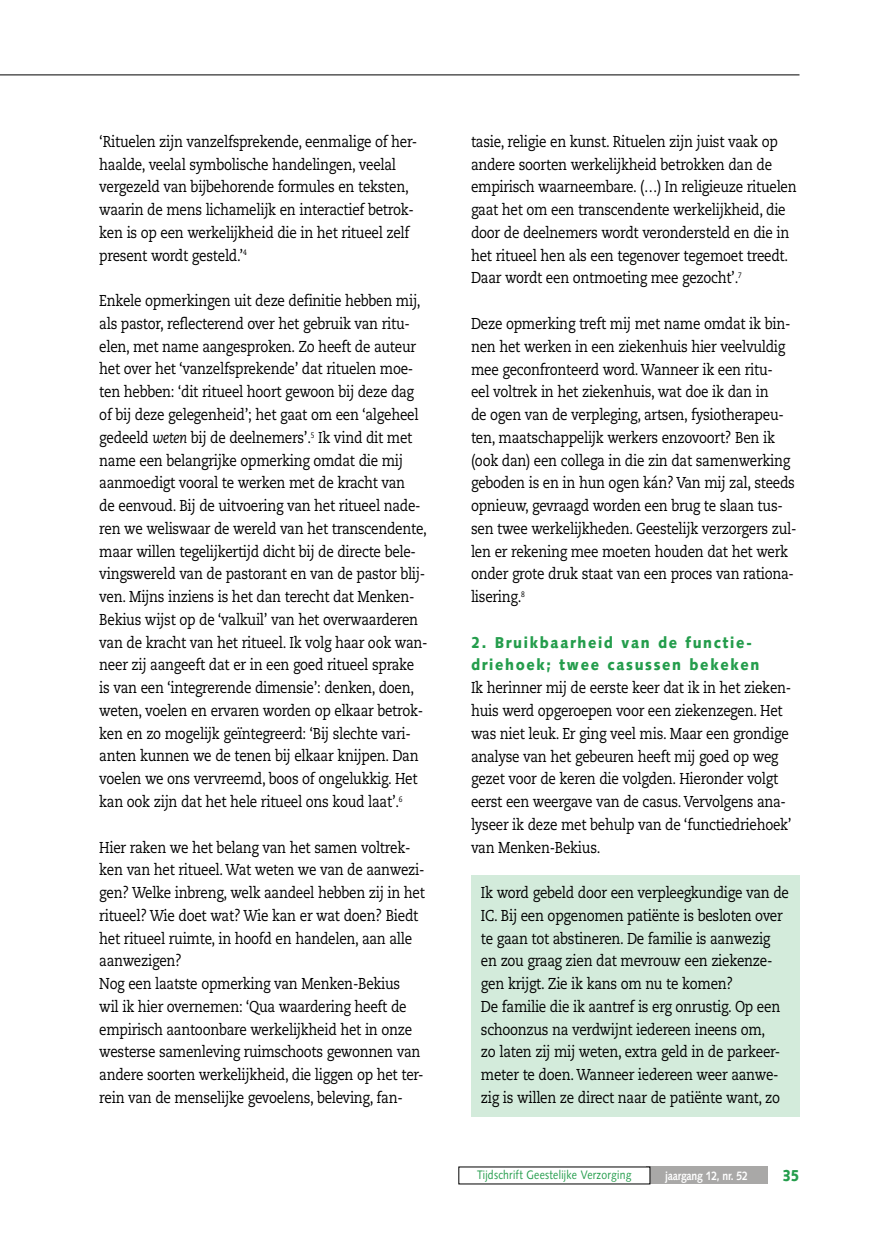
<style>
.page{position:relative;width:874px;height:1241px;background:#fff}
.page>*{position:absolute;margin:0;border:0;box-sizing:border-box;transform-origin:0 0}
.t1{font:15.75px/22.8px "Caecilia";letter-spacing:-.02em;color:#000;scale:.85 1}
.t2{font:900 15.75px/22.8px "Syntax";letter-spacing:.115em;color:#249d4c;scale:.9 1}
.t3{font:900 15.75px "Syntax";letter-spacing:.115em;color:#249d4c;scale:.85 1}
.t4{font:12.25px "Syntax";letter-spacing:.025em;color:#249d4c;scale:.85 1}
.t5{font:700 12.25px "Syntax";letter-spacing:-.02em;color:#fff;scale:.85 1}
.s1{font-style:italic}
</style>
<div class="page">
<div style="left:470px;top:875px;width:329px;height:241px;background:#d3ebdb"></div>
<hr style="left:0;top:74px;width:799px;height:1px;background:#000">
<div style="left:645px;top:1166px;width:122px;height:18px;background:#a9a8a7"></div>
<div style="left:458px;top:1166px;width:191px;height:17px;background:#fff"></div>
<p class="t1" style="left:99px;top:130px;width:375px">‘Rituelen zijn vanzelfsprekende, eenmalige of her&shy;haalde, veelal symbolische handelingen, veelal vergezeld van bijbehorende formules en teksten, waarin de mens lichamelijk en interactief betrok&shy;ken is op een werkelijkheid die in het ritueel zelf present wordt gesteld.’<sup>4</sup></p>
<p class="t1" style="left:99px;top:289px;width:387px">Enkele opmerkingen uit deze definitie hebben mij, als pastor, reflecterend over het gebruik van ritu&shy;elen, met name aangesproken. Zo heeft de auteur het over het ‘vanzelfsprekende’ dat rituelen moe&shy;ten hebben: ‘dit ritueel hoort gewoon bij deze dag of bij deze gelegenheid’; het gaat om een ‘algeheel gedeeld <span class="s1">weten</span> bij de deelnemers’.<sup>5</sup> Ik vind dit met name een belangrijke opmerking omdat die mij aanmoedigt vooral te werken met de kracht van<br>de eenvoud. Bij de uitvoering van het ritueel nade&shy;ren we weliswaar de wereld van het transcendente, maar willen tegelijkertijd dicht bij de directe bele&shy;vingswereld van de pastorant en van de pastor blij&shy;ven. Mijns inziens is het dan terecht dat Menken-Bekius wijst op de ‘valkuil’ van het overwaarderen van de kracht van het ritueel. Ik volg haar ook wan&shy;neer zij aangeeft dat er in een goed ritueel sprake is van een ‘integrerende dimensie’: denken, doen, weten, voelen en ervaren worden op elkaar betrok&shy;ken en zo mogelijk geïntegreerd: ‘Bij slechte vari&shy;anten kunnen we de tenen bij elkaar knijpen. Dan voelen we ons vervreemd, boos of ongelukkig. Het kan ook zijn dat het hele ritueel ons koud laat’.<sup>6</sup></p>
<p class="t1" style="left:99px;top:835px;width:384px">Hier raken we het belang van het samen voltrek&shy;ken van het ritueel. Wat weten we van de aanwezi&shy;gen? Welke inbreng, welk aandeel hebben zij in het ritueel? Wie doet wat? Wie kan er wat doen? Biedt het ritueel ruimte, in hoofd en handelen, aan alle aanwezigen?<br>Nog een laatste opmerking van Menken-Bekius<br>wil ik hier overnemen: ‘Qua waardering heeft de empirisch aantoonbare werkelijkheid het in onze westerse samenleving ruimschoots gewonnen van andere soorten werkelijkheid, die liggen op het ter&shy;rein van de menselijke gevoelens, beleving, fan-</p>
<p class="t1" style="left:471px;top:130px;width:384px">tasie, religie en kunst. Rituelen zijn juist vaak op andere soorten werkelijkheid betrokken dan de empirisch waarneembare. (…) In religieuze rituelen gaat het om een transcendente werkelijkheid, die door de deelnemers wordt verondersteld en die in het ritueel hen als een tegenover tegemoet treedt.<br>Daar wordt een ontmoeting mee gezocht’.<sup>7</sup></p>
<p class="t1" style="left:471px;top:312px;width:384px">Deze opmerking treft mij met name omdat ik bin&shy;nen het werken in een ziekenhuis hier veelvuldig mee geconfronteerd word. Wanneer ik een ritu-<br>eel voltrek in het ziekenhuis, wat doe ik dan in<br>de ogen van de verpleging, artsen, fysiotherapeu&shy;ten, maatschappelijk werkers enzovoort? Ben ik (ook dan) een collega in die zin dat samenwerking geboden is en in hun ogen kán? Van mij zal, steeds opnieuw, gevraagd worden een brug te slaan tus&shy;sen twee werkelijkheden. Geestelijk verzorgers zul&shy;len er rekening mee moeten houden dat het werk onder grote druk staat van een proces van rationa&shy;lisering.<sup>8</sup></p>
<p class="t2" style="left:471px;top:630px;width:322px">2. Bruikbaarheid van de functie&shy;driehoek; twee casussen bekeken</p>
<p class="t1" style="left:471px;top:676px;width:378px">Ik herinner mij de eerste keer dat ik in het zieken&shy;huis werd opgeroepen voor een ziekenzegen. Het was niet leuk. Er ging veel mis. Maar een grondige analyse van het gebeuren heeft mij goed op weg gezet voor de keren die volgden. Hieronder volgt eerst een weergave van de casus. Vervolgens ana&shy;lyseer ik deze met behulp van de ‘functiedriehoek’ van Menken-Bekius.</p>
<p class="t1" style="left:480px;top:881px;width:364px">Ik word gebeld door een verpleegkundige van de IC. Bij een opgenomen patiënte is besloten over te gaan tot abstineren. De familie is aanwezig en zou graag zien dat mevrouw een ziekenze&shy;gen krijgt. Zie ik kans om nu te komen?<br>De familie die ik aantref is erg onrustig. Op een schoonzus na verdwijnt iedereen ineens om,<br>zo laten zij mij weten, extra geld in de parkeer&shy;meter te doen. Wanneer iedereen weer aanwe&shy;zig is willen ze direct naar de patiënte want, zo</p>
<p class="t4" style="left:477px;top:1166px;width:183px">Tijdschrift Geestelijke Verzorging</p>
<p class="t5" style="left:664px;top:1168px;width:99px">jaargang 12, nr. 52</p>
<p class="t3" style="left:782px;top:1165px;width:22px">35</p>
</div>
